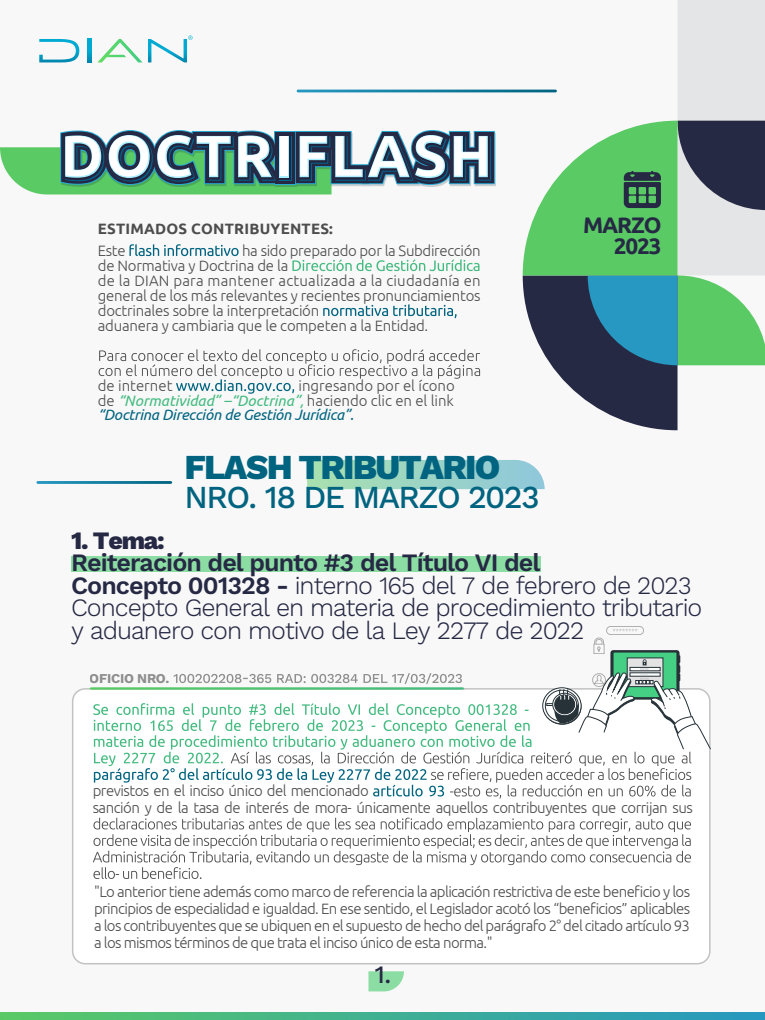
<style>
.page{position:relative;width:765px;height:1020px;background:#f8f8f8}
.page>*{position:absolute;margin:0;border:0;box-sizing:border-box;transform-origin:0 0}
.t1{font:700 59.5px "Ubuntu";letter-spacing:.025em;color:#a9efff}
.t2{font:800 35px "Work Sans";letter-spacing:-.05em;color:#006480}
.t3{font:500 32px "Work Sans";letter-spacing:-.05em;color:#006480}
.t4{font:300 25px/22.5px "Work Sans";letter-spacing:-.04em;color:#262944}
.t5{font:800 25px "Work Sans";color:#262944}
.t6{font:500 25px "Work Sans";color:#262944}
.t7{font:700 22.5px "Ubuntu";letter-spacing:-.05em;color:#262944}
.t8{font:300 15px/15px "Ubuntu";letter-spacing:-.015em;color:#4d4d4d;text-align:justify}
.t9{font:300 15px/16.5px "Ubuntu";letter-spacing:-.035em;color:#4d4d4d}
.t10{font:700 15px "Ubuntu";letter-spacing:.015em;color:#4d4d4d}
.t11{font:700 13.5px "Work Sans";letter-spacing:-.025em;color:#606060}
.s1{font-weight:400;font-style:italic;color:#44bb80}
.s2{font-weight:400;font-style:italic;color:#006480}
.s3{font-weight:600}
</style>
<div class="page">
<svg style="left:0;top:1012px;width:765px;height:8px;background:#40b092"></svg>
<svg style="left:307px;top:460px;width:238px;height:29px;background:#9ed5c5"></svg>
<svg style="left:98px;top:39px;width:44px;height:23px"></svg>
<svg style="left:39px;top:39px;width:40px;height:23px"></svg>
<svg style="left:88px;top:39px;width:3px;height:23px"></svg>
<svg style="left:148px;top:35px;width:45px;height:27px"></svg>
<svg style="left:129px;top:244px;width:110px;height:12px"></svg>
<svg style="left:292px;top:259px;width:188px;height:12px"></svg>
<svg style="left:323px;top:304px;width:134px;height:14px"></svg>
<svg style="left:99px;top:349px;width:381px;height:45px"></svg>
<div style="left:71px;top:556px;width:470px;height:16px;background:#8cdda3"></div>
<svg style="left:0;top:130px;width:496px;height:65px"></svg>
<svg style="left:297px;top:90px;width:260px;height:2px"></svg>
<svg style="left:36px;top:481px;width:136px;height:3px"></svg>
<svg style="left:523px;top:0;width:242px;height:430px"></svg>
<div style="left:73px;top:689px;width:637px;height:275px;background:#fff;border-radius:12px"></div>
<svg style="left:93px;top:818px;width:598px;height:61px"></svg>
<svg style="left:368px;top:971px;width:36px;height:20px"></svg>
<div style="left:606px;top:626px;width:38px;height:9px;border:1px solid #000;border-radius:4px"></div>
<svg style="left:613px;top:629px;width:24px;height:2px"></svg>
<svg style="left:90px;top:638px;width:621px;height:161px"></svg>
<h1 class="t1" style="left:60px;top:120px;width:434px">DOCTRIFLASH</h1>
<p class="t10" style="left:98px;top:220px;width:237px">ESTIMADOS CONTRIBUYENTES:</p>
<h3 class="t7" style="left:583px;top:211px;width:80px">MARZO</h3>
<p class="t8" style="left:98px;top:243px;width:29px">Este</p>
<p class="t8" style="left:242px;top:243px;width:240px">ha sido preparado por la Subdirección</p>
<h3 class="t7" style="left:614px;top:232px;width:49px">2023</h3>
<p class="t8" style="left:98px;top:258px;width:384px;text-align:left">de Normativa y Doctrina de la<br>de la DIAN para mantener actualizada a la ciudadanía en general de los más relevantes y recientes pronunciamientos doctrinales sobre la interpretación<br>aduanera y cambiaria que le competen a la Entidad.</p>
<p class="t8" style="left:98px;top:378px;width:359px;line-height:14.8px;text-indent:201px">ingresando por el ícono de <span class="s1">“Normatividad” –“Doctrina”,</span> haciendo clic en el link <span class="s2">“Doctrina Dirección de Gestión Jurídica”.</span></p>
<h2 class="t2" style="left:184px;top:447px;width:318px">FLASH TRIBUTARIO</h2>
<h3 class="t3" style="left:184px;top:479px;width:357px">NRO. 18 DE MARZO 2023</h3>
<h3 class="t5" style="left:71px;top:526px;width:95px">1. Tema:</h3>
<h3 class="t4" style="left:71px;top:553px;width:633px"><span class="s3">Reiteración del punto #3 del Título VI del<br>Concepto 001328 -</span> interno 165 del 7 de febrero de 2023<br>Concepto General en materia de procedimiento tributario y aduanero con motivo de la Ley 2277 de 2022</h3>
<p class="t8" style="left:98px;top:378px;width:76px">de internet</p>
<p class="t11" style="left:90px;top:671px;width:81px">OFICIO NRO.</p>
<p class="t9" style="left:93px;top:782px;width:602px">previstos en el inciso único del mencionado<br>sanción y de la tasa de interés de mora- únicamente aquellos contribuyentes que corrijan sus</p>
<p class="t8" style="left:94px;top:883px;width:598px;line-height:17px">"Lo anterior tiene además como marco de referencia la aplicación restrictiva de este beneficio y los principios de especialidad e igualdad. En ese sentido, el Legislador acotó los “beneficios” aplicables a los contribuyentes que se ubiquen en el supuesto de hecho del parágrafo 2° del citado artículo 93 a los mismos términos de que trata el inciso único de esta norma."</p>
<h3 class="t6" style="left:374px;top:960px;width:18px">1.</h3>
</div>
